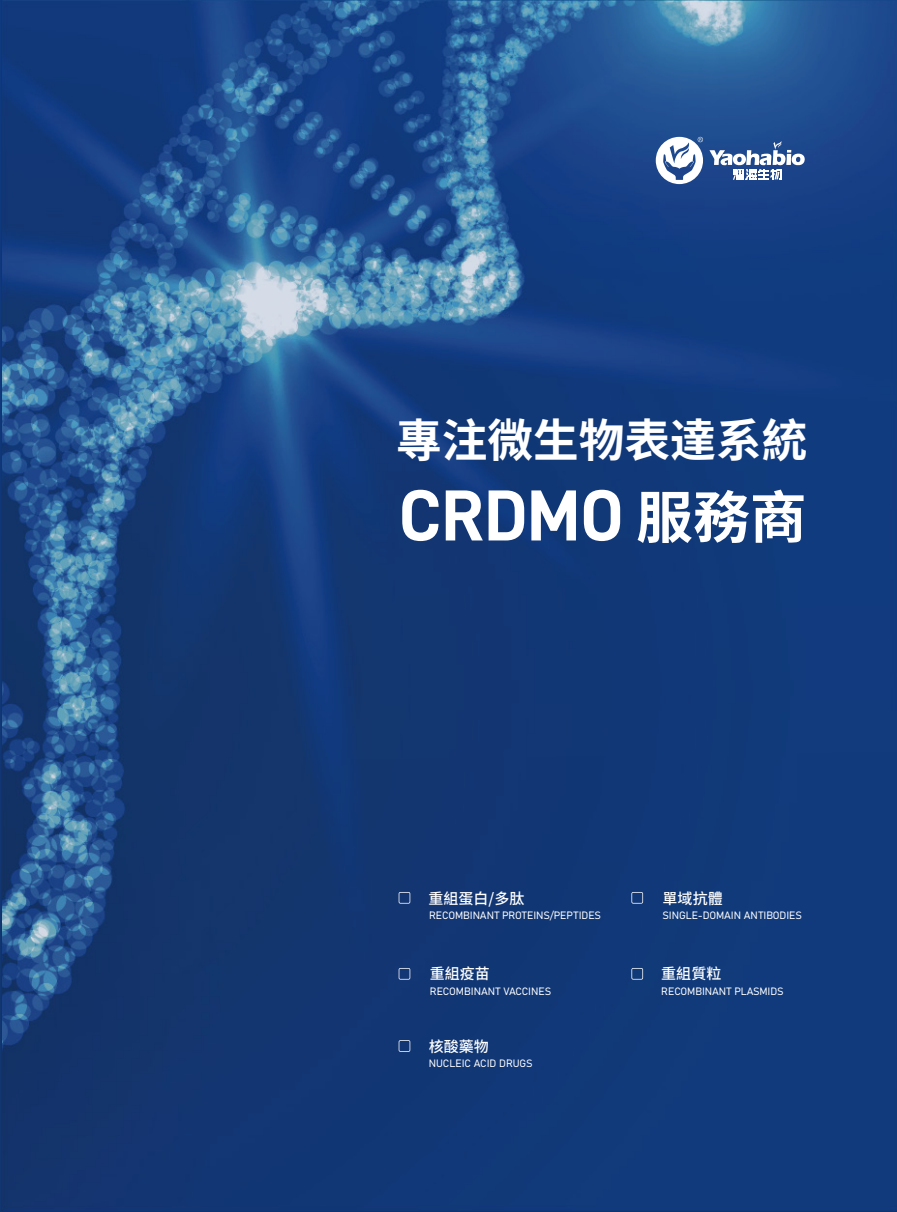
<style>
.page{position:relative;width:897px;height:1212px;background:#fff}
.page>*{position:absolute;margin:0;border:0;box-sizing:border-box;transform-origin:0 0}
.t1{font:72.45px "D DIN Bold";letter-spacing:-.01em;color:#fff}
.t2{font:700 45.6px "Source Han Sans CN";color:#fff}
.t3{font:500 15px "Source Han Sans CN";color:#fff}
.t4{font:10.5px "Bahnschrift";letter-spacing:-.005em;color:#fff}
.s1{font-family:"Source Han Sans CN";font-weight:700;font-size:56.85px}
</style>
<div class="page">
<img style="left:0;top:0;width:896px;height:1212px">
<svg style="left:398px;top:892px;width:12px;height:11px"></svg>
<svg style="left:631px;top:892px;width:11px;height:11px"></svg>
<svg style="left:398px;top:1040px;width:12px;height:12px"></svg>
<svg style="left:631px;top:968px;width:11px;height:11px"></svg>
<svg style="left:398px;top:968px;width:12px;height:11px"></svg>
<svg style="left:709px;top:141px;width:95px;height:39px"></svg>
<svg style="left:655px;top:137px;width:47px;height:47px"></svg>
<h2 class="t2" style="left:396px;top:414px;width:412px">專注微生物表達系統</h2>
<h1 class="t1" style="left:398px;top:475px;width:409px">CRDMO <span class="s1">服務商</span></h1>
<h3 class="t3" style="left:428px;top:890px;width:97px">重組蛋白/多肽</h3>
<p class="t4" style="left:429px;top:907px;width:173px">RECOMBINANT PROTEINS/PEPTIDES</p>
<h3 class="t3" style="left:429px;top:965px;width:61px">重組疫苗</h3>
<p class="t4" style="left:429px;top:983px;width:123px">RECOMBINANT VACCINES</p>
<h3 class="t3" style="left:428px;top:1038px;width:61px">核酸藥物</h3>
<p class="t4" style="left:428px;top:1055px;width:105px">NUCLEIC ACID DRUGS</p>
<h3 class="t3" style="left:662px;top:890px;width:61px">單域抗體</h3>
<p class="t4" style="left:662px;top:907px;width:141px">SINGLE-DOMAIN ANTIBODIES</p>
<h3 class="t3" style="left:661px;top:965px;width:61px">重組質粒</h3>
<p class="t4" style="left:661px;top:983px;width:124px">RECOMBINANT PLASMIDS</p>
</div>
